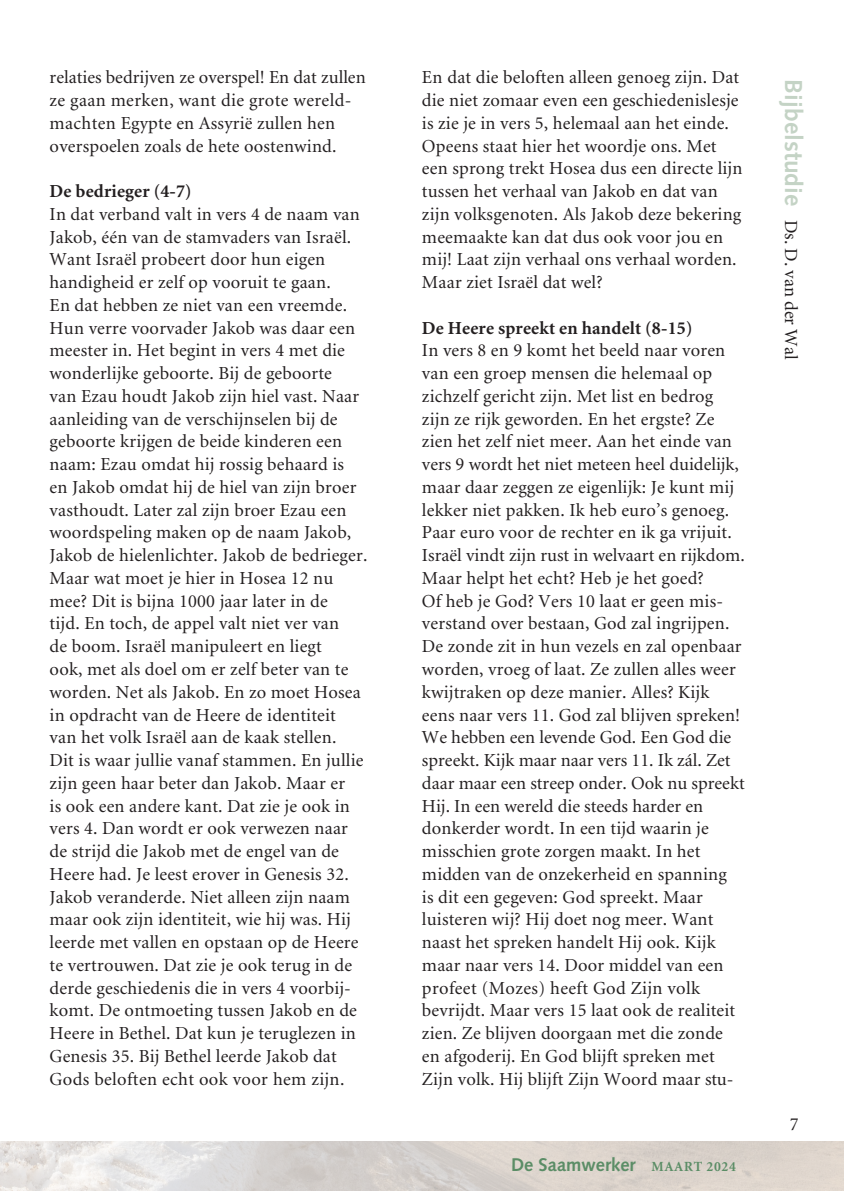
<style>
.page{position:relative;width:844px;height:1191px;background:#fff}
.page>*{position:absolute;margin:0;border:0;box-sizing:border-box;transform-origin:0 0}
.Body_Text{font:18.38px/22.8px "Minion";letter-spacing:.01em;color:#231f20}
.Body_Text-2{font:700 18.38px "Minion";letter-spacing:.01em;color:#231f20}
.Title_Side{font:18.38px "Minion";color:#231f20}
.t1{font:700 18.38px "Syntax";color:#5b8d66}
.s1{font-family:"Minion";font-size:14px}
.s2{font-family:"Syntax";font-weight:700;font-size:24.5px;color:#c4d3c5}
</style>
<div class="page">
<img style="left:0;top:1141px;width:843px;height:50px">
<div style="left:422px;top:1153px;width:322px;height:25px;background:#dbd3cc"></div>
<p class="Body_Text" style="left:50px;top:67px;width:317px">relaties bedrijven ze overspel! En dat zullen ze gaan merken, want die grote wereld&shy;machten Egypte en Assyrië zullen hen overspoelen zoals de hete oostenwind.</p>
<p class="Body_Text-2" style="left:50px;top:182px;width:143px">De bedrieger (4-7)</p>
<p class="Body_Text" style="left:50px;top:203px;width:319px">In dat verband valt in vers 4 de naam van Jakob, één van de stamvaders van Israël.<br>Want Israël probeert door hun eigen handigheid er zelf op vooruit te gaan.<br>En dat hebben ze niet van een vreemde.<br>Hun verre voorvader Jakob was daar een meester in. Het begint in vers 4 met die wonderlijke geboorte. Bij de geboorte<br>van Ezau houdt Jakob zijn hiel vast. Naar aanleiding van de verschijnselen bij de geboorte krijgen de beide kinderen een naam: Ezau omdat hij rossig behaard is<br>en Jakob omdat hij de hiel van zijn broer vasthoudt. Later zal zijn broer Ezau een woordspeling maken op de naam Jakob, Jakob de hielenlichter. Jakob de bedrieger.<br>Maar wat moet je hier in Hosea 12 nu mee? Dit is bijna 1000 jaar later in de<br>tijd. En toch, de appel valt niet ver van<br>de boom. Israël manipuleert en liegt<br>ook, met als doel om er zelf beter van te worden. Net als Jakob. En zo moet Hosea in opdracht van de Heere de identiteit<br>van het volk Israël aan de kaak stellen.<br>Dit is waar jullie vanaf stammen. En jullie zijn geen haar beter dan Jakob. Maar er<br>is ook een andere kant. Dat zie je ook in vers 4. Dan wordt er ook verwezen naar de strijd die Jakob met de engel van de Heere had. Je leest erover in Genesis 32.<br>Jakob veranderde. Niet alleen zijn naam maar ook zijn identiteit, wie hij was. Hij leerde met vallen en opstaan op de Heere te vertrouwen. Dat zie je ook terug in de derde geschiedenis die in vers 4 voorbij&shy;komt. De ontmoeting tussen Jakob en de Heere in Bethel. Dat kun je teruglezen in Genesis 35. Bij Bethel leerde Jakob dat Gods beloften echt ook voor hem zijn.</p>
<p class="Body_Text" style="left:422px;top:67px;width:322px">En dat die beloften alleen genoeg zijn. Dat die niet zomaar even een geschiedenislesje is zie je in vers 5, helemaal aan het einde.<br>Opeens staat hier het woordje ons. Met een sprong trekt Hosea dus een directe lijn tussen het verhaal van Jakob en dat van zijn volksgenoten. Als Jakob deze bekering meemaakte kan dat dus ook voor jou en mij! Laat zijn verhaal ons verhaal worden.<br>Maar ziet Israël dat wel?</p>
<p class="Body_Text-2" style="left:422px;top:318px;width:272px">De Heere spreekt en handelt (8-15)</p>
<p class="Body_Text" style="left:422px;top:340px;width:324px">In vers 8 en 9 komt het beeld naar voren van een groep mensen die helemaal op zichzelf gericht zijn. Met list en bedrog zijn ze rijk geworden. En het ergste? Ze zien het zelf niet meer. Aan het einde van vers 9 wordt het niet meteen heel duidelijk, maar daar zeggen ze eigenlijk: Je kunt mij lekker niet pakken. Ik heb euro’s genoeg.<br>Paar euro voor de rechter en ik ga vrijuit.<br>Israël vindt zijn rust in welvaart en rijkdom.<br>Maar helpt het echt? Heb je het goed?<br>Of heb je God? Vers 10 laat er geen mis&shy;verstand over bestaan, God zal ingrijpen.<br>De zonde zit in hun vezels en zal openbaar worden, vroeg of laat. Ze zullen alles weer kwijtraken op deze manier. Alles? Kijk eens naar vers 11. God zal blijven spreken!<br>We hebben een levende God. Een God die spreekt. Kijk maar naar vers 11. Ik zál. Zet daar maar een streep onder. Ook nu spreekt Hij. In een wereld die steeds harder en donkerder wordt. In een tijd waarin je misschien grote zorgen maakt. In het midden van de onzekerheid en spanning<br>is dit een gegeven: God spreekt. Maar luisteren wij? Hij doet nog meer. Want naast het spreken handelt Hij ook. Kijk maar naar vers 14. Door middel van een profeet (Mozes) heeft God Zijn volk bevrijdt. Maar vers 15 laat ook de realiteit zien. Ze blijven doorgaan met die zonde en afgoderij. En God blijft spreken met Zijn volk. Hij blijft Zijn Woord maar stu-</p>
<p class="t1" style="left:511px;top:1154px;width:226px">De Saamwerker <span class="s1">MAART 2024</span></p>
<p class="Title_Side" style="left:799px;top:79px;width:281px;rotate:90deg"><span class="s2">Bijbelstudie</span> Ds. D. van der Wal</p>
<p class="Body_Text" style="left:789px;top:1113px;width:10px">7</p>
</div>
